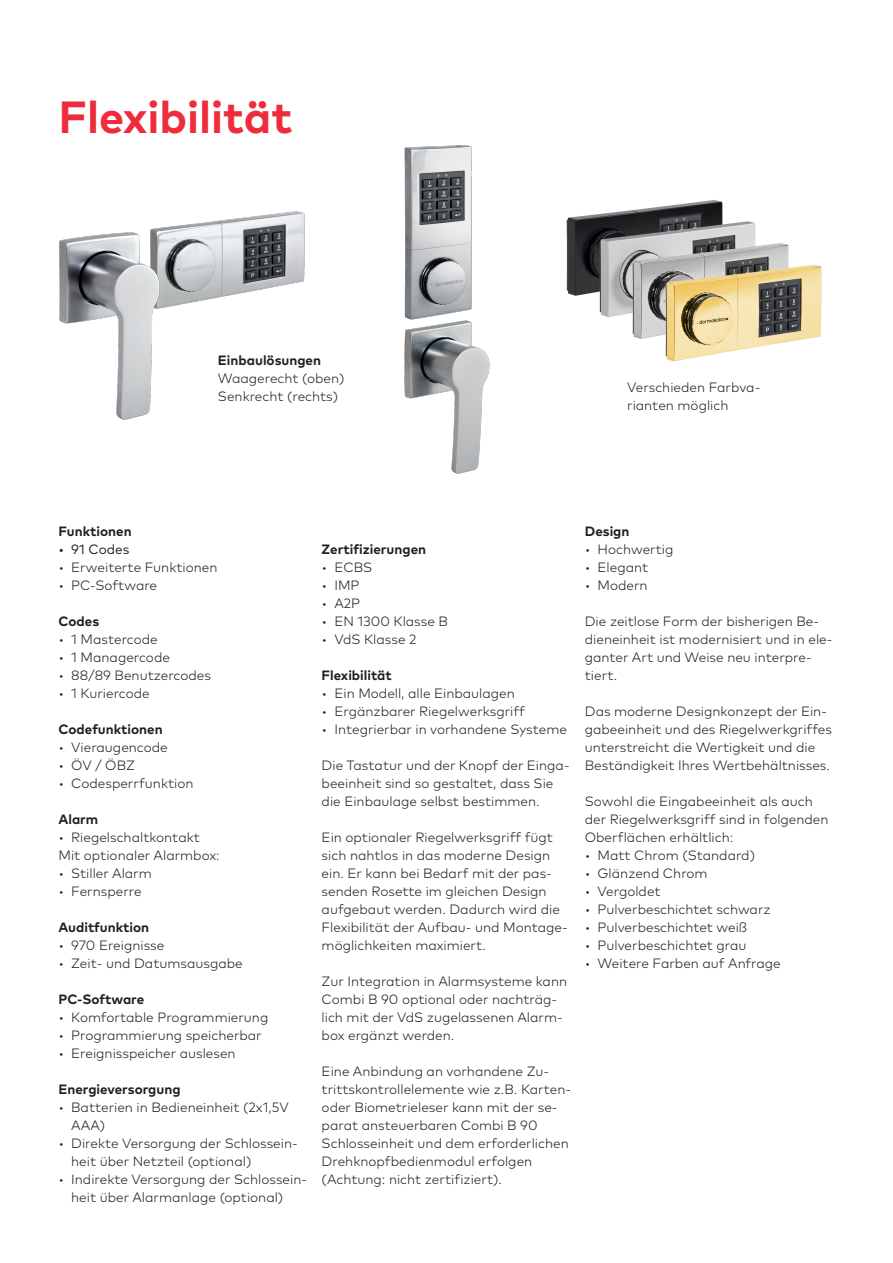
<style>
.page{position:relative;width:893px;height:1263px;background:#fff}
.page>*{position:absolute;margin:0;border:0;box-sizing:border-box;transform-origin:0 0}
.Title_30pt_36pt{font:700 45px "Mark Pro";color:#ee2c3b}
.Body_Text_9pt_12pt{font:300 13.5px/18px "Mark Pro";color:#231f20}
.Lead_9pt_12pt{font:700 13.5px "Mark Pro";color:#231f20}
.Paragraph_Title_9pt{font:700 13.5px "Mark Pro";color:#231f20}
.t1{font:13.5px "Mark Pro";color:#231f20}
</style>
<div class="page">
<img style="left:404px;top:145px;width:86px;height:329px">
<img style="left:150px;top:211px;width:155px;height:98px">
<img style="left:59px;top:231px;width:101px;height:189px">
<img style="left:566px;top:200px;width:256px;height:162px">
<p class="Title_30pt_36pt" style="left:58px;top:82px;width:236px">Flexibilität</p>
<p class="Lead_9pt_12pt" style="left:218px;top:349px;width:105px">Einbaulösungen</p>
<p class="Body_Text_9pt_12pt" style="left:218px;top:368px;width:128px">Waagerecht (oben)</p>
<p class="Body_Text_9pt_12pt" style="left:218px;top:386px;width:122px">Senkrecht (rechts)</p>
<p class="Body_Text_9pt_12pt" style="left:627px;top:377px;width:135px">Verschieden Farbva&shy;rianten möglich</p>
<p class="Lead_9pt_12pt" style="left:58px;top:520px;width:75px">Funktionen</p>
<p class="t1" style="left:58px;top:539px;width:72px">• 91 Codes</p>
<p class="Body_Text_9pt_12pt" style="left:58px;top:557px;width:161px">• Erweiterte Funktionen</p>
<p class="Body_Text_9pt_12pt" style="left:58px;top:575px;width:100px">• PC-Software</p>
<p class="Lead_9pt_12pt" style="left:58px;top:610px;width:42px">Codes</p>
<p class="Body_Text_9pt_12pt" style="left:58px;top:629px;width:101px">• 1 Mastercode</p>
<p class="Body_Text_9pt_12pt" style="left:58px;top:647px;width:113px">• 1 Managercode</p>
<p class="Body_Text_9pt_12pt" style="left:58px;top:665px;width:154px">• 88/89 Benutzercodes</p>
<p class="Body_Text_9pt_12pt" style="left:58px;top:683px;width:93px">• 1 Kuriercode</p>
<p class="Lead_9pt_12pt" style="left:58px;top:718px;width:106px">Codefunktionen</p>
<p class="Body_Text_9pt_12pt" style="left:58px;top:737px;width:111px">• Vieraugencode</p>
<p class="Body_Text_9pt_12pt" style="left:58px;top:755px;width:78px">• ÖV / ÖBZ</p>
<p class="Body_Text_9pt_12pt" style="left:58px;top:773px;width:137px">• Codesperrfunktion</p>
<p class="Lead_9pt_12pt" style="left:58px;top:808px;width:41px">Alarm</p>
<p class="Body_Text_9pt_12pt" style="left:58px;top:827px;width:143px">• Riegelschaltkontakt</p>
<p class="Body_Text_9pt_12pt" style="left:58px;top:845px;width:163px">Mit optionaler Alarmbox:</p>
<p class="Body_Text_9pt_12pt" style="left:58px;top:863px;width:95px">• Stiller Alarm</p>
<p class="Body_Text_9pt_12pt" style="left:58px;top:881px;width:85px">• Fernsperre</p>
<p class="Lead_9pt_12pt" style="left:58px;top:916px;width:92px">Auditfunktion</p>
<p class="Body_Text_9pt_12pt" style="left:58px;top:935px;width:107px">• 970 Ereignisse</p>
<p class="Body_Text_9pt_12pt" style="left:58px;top:953px;width:186px">• Zeit- und Datumsausgabe</p>
<p class="Lead_9pt_12pt" style="left:58px;top:988px;width:87px">PC-Software</p>
<p class="Body_Text_9pt_12pt" style="left:58px;top:1007px;width:211px">• Komfortable Programmierung</p>
<p class="Body_Text_9pt_12pt" style="left:58px;top:1025px;width:205px">• Programmierung speicherbar</p>
<p class="Body_Text_9pt_12pt" style="left:58px;top:1043px;width:179px">• Ereignisspeicher auslesen</p>
<p class="Lead_9pt_12pt" style="left:58px;top:1078px;width:124px">Energieversorgung</p>
<p class="Body_Text_9pt_12pt" style="left:71px;top:1097px;width:219px;text-indent:-13px">• Batterien in Bedieneinheit (2x1,5V<br>AAA)</p>
<p class="Body_Text_9pt_12pt" style="left:71px;top:1133px;width:228px;text-indent:-13px">• Direkte Versorgung der Schlossein&shy;heit über Netzteil (optional)</p>
<p class="Body_Text_9pt_12pt" style="left:71px;top:1169px;width:237px;text-indent:-13px">• Indirekte Versorgung der Schlossein&shy;heit über Alarmanlage (optional)</p>
<p class="Paragraph_Title_9pt" style="left:322px;top:538px;width:106px">Zertifizierungen</p>
<p class="Body_Text_9pt_12pt" style="left:322px;top:557px;width:52px">• ECBS</p>
<p class="Body_Text_9pt_12pt" style="left:322px;top:575px;width:39px">• IMP</p>
<p class="Body_Text_9pt_12pt" style="left:322px;top:593px;width:40px">• A2P</p>
<p class="Body_Text_9pt_12pt" style="left:322px;top:611px;width:128px">• EN 1300 Klasse B</p>
<p class="Body_Text_9pt_12pt" style="left:322px;top:629px;width:96px">• VdS Klasse 2</p>
<p class="Lead_9pt_12pt" style="left:322px;top:664px;width:72px">Flexibilität</p>
<p class="Body_Text_9pt_12pt" style="left:322px;top:683px;width:195px">• Ein Modell, alle Einbaulagen</p>
<p class="Body_Text_9pt_12pt" style="left:322px;top:701px;width:205px">• Ergänzbarer Riegelwerksgriff</p>
<p class="Body_Text_9pt_12pt" style="left:322px;top:719px;width:247px">• Integrierbar in vorhandene Systeme</p>
<p class="Body_Text_9pt_12pt" style="left:322px;top:755px;width:249px">Die Tastatur und der Knopf der Einga&shy;beeinheit sind so gestaltet, dass Sie die Einbaulage selbst bestimmen.</p>
<p class="Body_Text_9pt_12pt" style="left:322px;top:827px;width:248px">Ein optionaler Riegelwerksgriff fügt sich nahtlos in das moderne Design ein. Er kann bei Bedarf mit der pas&shy;senden Rosette im gleichen Design aufgebaut werden. Dadurch wird die Flexibilität der Aufbau- und Montage&shy;möglichkeiten maximiert.</p>
<p class="Body_Text_9pt_12pt" style="left:322px;top:971px;width:247px">Zur Integration in Alarmsysteme kann<br>Combi B 90 optional oder nachträg&shy;lich mit der VdS zugelassenen Alarm&shy;box ergänzt werden.</p>
<p class="Body_Text_9pt_12pt" style="left:322px;top:1061px;width:251px">Eine Anbindung an vorhandene Zu&shy;trittskontrollelemente wie z.B. Karten&shy;oder Biometrieleser kann mit der se&shy;parat ansteuerbaren Combi B 90<br>Schlosseinheit und dem erforderlichen Drehknopfbedienmodul erfolgen (Achtung: nicht zertifiziert).</p>
<p class="Lead_9pt_12pt" style="left:585px;top:520px;width:46px">Design</p>
<p class="Body_Text_9pt_12pt" style="left:585px;top:539px;width:90px">• Hochwertig</p>
<p class="Body_Text_9pt_12pt" style="left:585px;top:557px;width:65px">• Elegant</p>
<p class="Body_Text_9pt_12pt" style="left:585px;top:575px;width:64px">• Modern</p>
<p class="Body_Text_9pt_12pt" style="left:585px;top:611px;width:249px">Die zeitlose Form der bisherigen Be&shy;dieneinheit ist modernisiert und in ele&shy;ganter Art und Weise neu interpre&shy;tiert.</p>
<p class="Body_Text_9pt_12pt" style="left:585px;top:701px;width:249px">Das moderne Designkonzept der Ein&shy;gabeeinheit und des Riegelwerkgriffes unterstreicht die Wertigkeit und die Beständigkeit Ihres Wertbehältnisses.</p>
<p class="Body_Text_9pt_12pt" style="left:585px;top:791px;width:245px">Sowohl die Eingabeeinheit als auch der Riegelwerksgriff sind in folgenden<br>Oberflächen erhältlich:</p>
<p class="Body_Text_9pt_12pt" style="left:585px;top:845px;width:172px">• Matt Chrom (Standard)</p>
<p class="Body_Text_9pt_12pt" style="left:585px;top:863px;width:124px">• Glänzend Chrom</p>
<p class="Body_Text_9pt_12pt" style="left:585px;top:881px;width:77px">• Vergoldet</p>
<p class="Body_Text_9pt_12pt" style="left:585px;top:899px;width:187px">• Pulverbeschichtet schwarz</p>
<p class="Body_Text_9pt_12pt" style="left:585px;top:917px;width:164px">• Pulverbeschichtet weiß</p>
<p class="Body_Text_9pt_12pt" style="left:585px;top:935px;width:163px">• Pulverbeschichtet grau</p>
<p class="Body_Text_9pt_12pt" style="left:585px;top:953px;width:197px">• Weitere Farben auf Anfrage</p>
</div>
